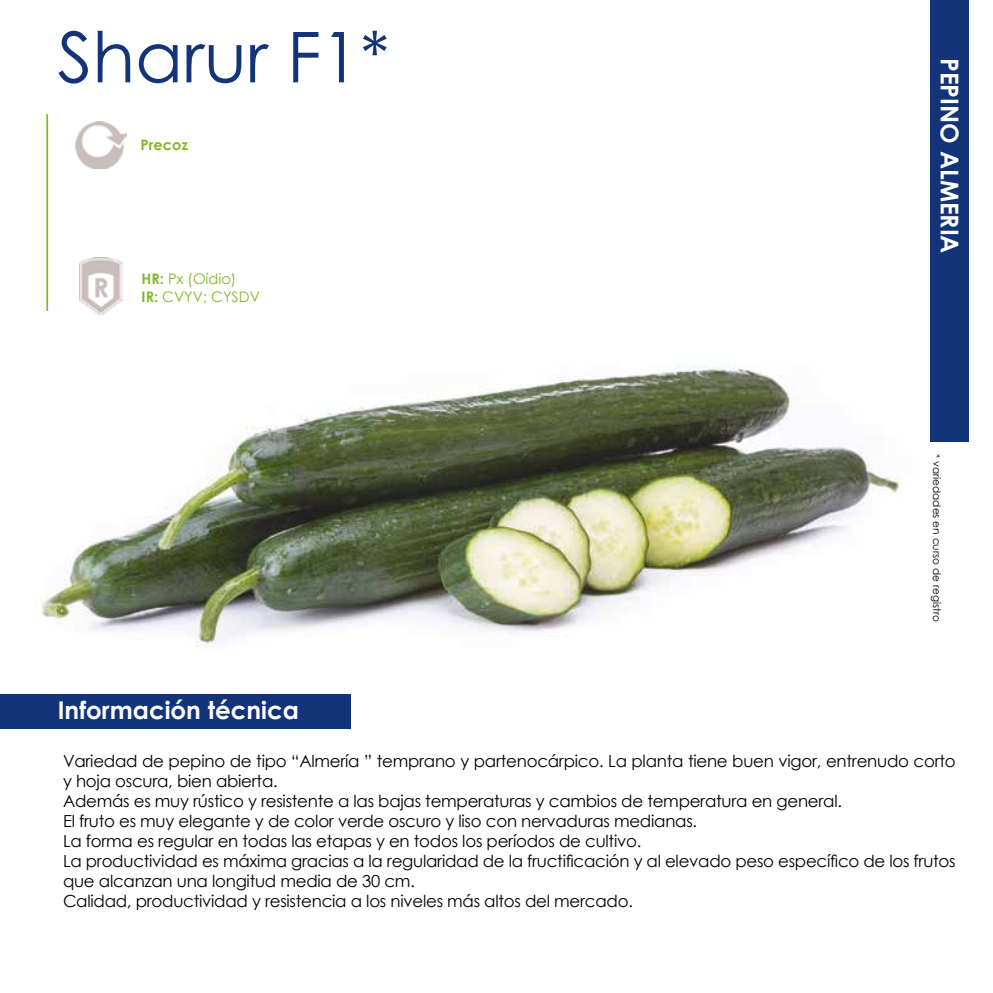
<style>
.page{position:relative;width:993px;height:993px;background:#fff}
.page>*{position:absolute;margin:0;border:0;box-sizing:border-box;transform-origin:0 0}
.t1{font:70px "Century Gothic";color:#133578}
.t2{font:700 24.5px "Century Gothic";color:#fff}
.t3{font:16.62px/19.9px "Century Gothic";letter-spacing:-.015em;color:#000}
.t4{font:14.53px/17.5px "Century Gothic";color:#80ba27}
.t5{font:700 14.53px "Century Gothic";color:#80ba27}
.t6{font:10.5px "Century Gothic";color:#000}
.s1{font-weight:700}
.s2{font-family:"Minion Pro"}
</style>
<div class="page">
<img style="left:41px;top:365px;width:861px;height:282px">
<hr style="left:46px;top:114px;width:2px;height:197px;background:#80ba27">
<div style="left:0;top:693px;width:350px;height:35px;background:#133478"></div>
<div style="left:930px;top:0;width:38px;height:441px;background:#133478"></div>
<img style="left:76px;top:122px;width:50px;height:46px">
<img style="left:80px;top:257px;width:42px;height:57px">
<h1 class="t1" style="left:57px;top:8px;width:333px">Sharur F1*</h1>
<p class="t5" style="left:141px;top:135px;width:49px">Precoz</p>
<p class="t4" style="left:141px;top:270px;width:120px"><span class="s1">HR:</span> Px (Oídio)<br><span class="s1">IR:</span> CVYV; CYSDV</p>
<h2 class="t2" style="left:58px;top:694px;width:243px">Información técnica</h2>
<h2 class="t2" style="left:964px;top:58px;width:197px;rotate:90deg">PEPINO ALMERIA</h2>
<p class="t6" style="left:944px;top:454px;width:169px;rotate:90deg"><span class="s2">*</span> variedades en curso de registro</p>
<p class="t3" style="left:63px;top:750px;width:894px">Variedad de pepino de tipo “Almería ” temprano y partenocárpico. La planta tiene buen vigor, entrenudo corto y hoja oscura, bien abierta.<br>Además es muy rústico y resistente a las bajas temperaturas y cambios de temperatura en general.<br>El fruto es muy elegante y de color verde oscuro y liso con nervaduras medianas.<br>La forma es regular en todas las etapas y en todos los períodos de cultivo.<br>La productividad es máxima gracias a la regularidad de la fructificación y al elevado peso específico de los frutos que alcanzan una longitud media de 30 cm.<br>Calidad, productividad y resistencia a los niveles más altos del mercado.</p>
</div>
